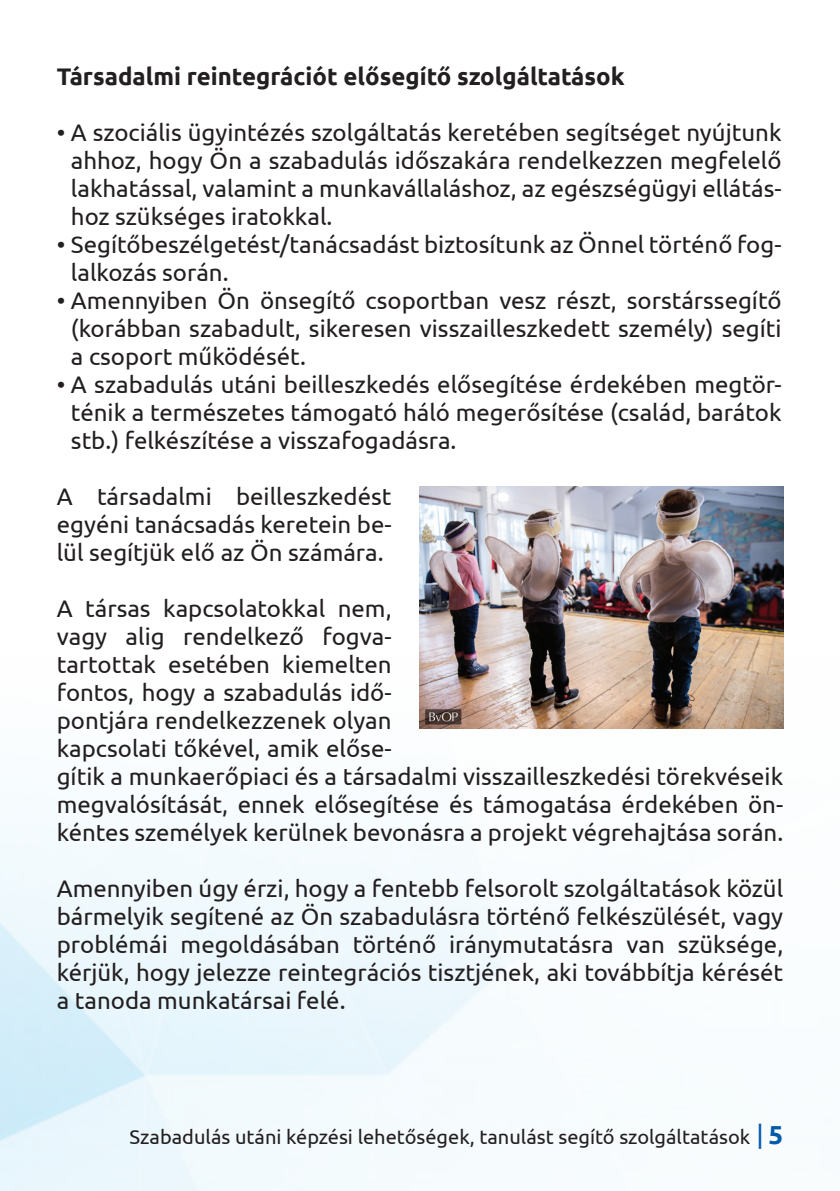
<style>
.page{position:relative;width:840px;height:1191px;background:#fff}
.page>*{position:absolute;margin:0;border:0;box-sizing:border-box;transform-origin:0 0}
.t1{font:24px/28px "Ubuntu";color:#231f20;text-align:justify}
.t2{font:700 24px "Ubuntu";color:#231f20}
.t3{font:20px "Ubuntu";color:#231f20}
.s1{font-size:26px;color:#015aaa}
.s2{font-weight:700;font-size:26px;color:#015aaa}
</style>
<div class="page">
<img style="left:0;top:658px;width:784px;height:533px">
<img style="left:420px;top:487px;width:362px;height:242px">
<p class="t2" style="left:57px;top:62px;width:569px">Társadalmi reintegrációt elősegítő szolgáltatások</p>
<p class="t1" style="left:71px;top:117px;width:711px;text-indent:-14px">• A szociális ügyintézés szolgáltatás keretében segítséget nyújtunk ahhoz, hogy Ön a szabadulás időszakára rendelkezzen megfelelő lakhatással, valamint a munkavállaláshoz, az egészségügyi ellátás&shy;hoz szükséges iratokkal.</p>
<p class="t1" style="left:71px;top:229px;width:711px;text-indent:-14px">• Segítőbeszélgetést/tanácsadást biztosítunk az Önnel történő fog&shy;lalkozás során.</p>
<p class="t1" style="left:71px;top:285px;width:711px;text-indent:-14px">• Amennyiben Ön önsegítő csoportban vesz részt, sorstárssegítő (korábban szabadult, sikeresen visszailleszkedett személy) segíti a csoport működését.</p>
<p class="t1" style="left:71px;top:369px;width:711px;text-indent:-14px">• A szabadulás utáni beilleszkedés elősegítése érdekében megtör&shy;ténik a természetes támogató háló megerősítése (család, barátok stb.) felkészítése a visszafogadásra.</p>
<p class="t1" style="left:57px;top:481px;width:336px">A társadalmi beilleszkedést egyéni tanácsadás keretein be&shy;lül segítjük elő az Ön számára.</p>
<p class="t1" style="left:57px;top:593px;width:727px;text-align:left">A társas kapcsolatokkal nem,<br>vagy alig rendelkező fogva-<br>tartottak esetében kiemelten<br>fontos, hogy a szabadulás idő-<br>pontjára rendelkezzenek olyan<br>kapcsolati tőkével, amik előse-<br>gítik a munkaerőpiaci és a társadalmi visszailleszkedési törekvéseik megvalósítását, ennek elősegítése és támogatása érdekében ön&shy;kéntes személyek kerülnek bevonásra a projekt végrehajtása során.</p>
<p class="t1" style="left:57px;top:874px;width:727px">Amennyiben úgy érzi, hogy a fentebb felsorolt szolgáltatások közül bármelyik segítené az Ön szabadulásra történő felkészülését, vagy problémái megoldásában történő iránymutatásra van szüksége, kérjük, hogy jelezze reintegrációs tisztjének, aki továbbítja kérését a tanoda munkatársai felé.</p>
<p class="t3" style="left:129px;top:1125px;width:654px">Szabadulás utáni képzési lehetőségek, tanulást segítő szolgáltatások <span class="s1">|</span> <span class="s2">5</span></p>
</div>
